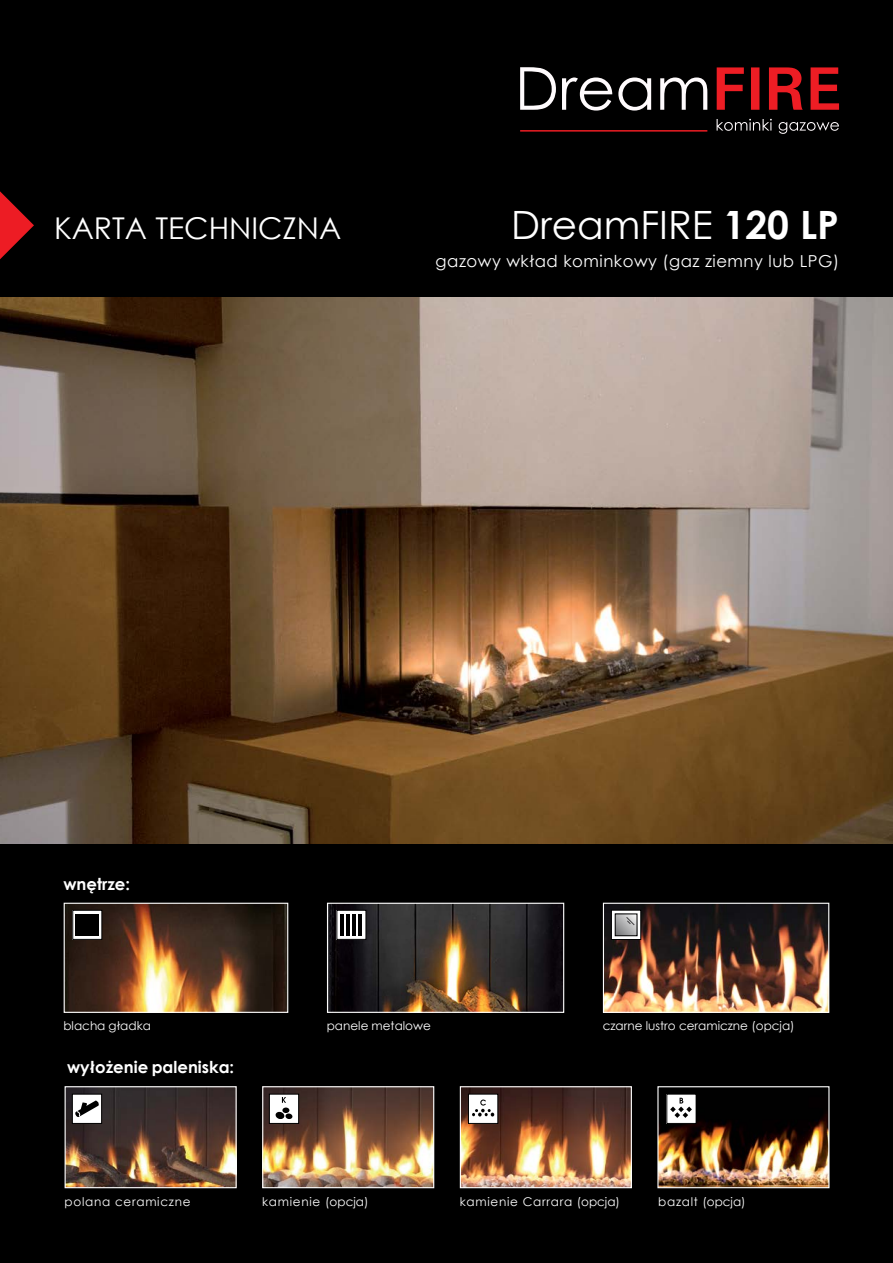
<style>
.page{position:relative;width:893px;height:1263px;background:#000}
.page>*{position:absolute;margin:0;border:0;box-sizing:border-box;transform-origin:0 0}
.t1{font:39px "Century Gothic";color:#fff}
.t2{font:30px "Century Gothic";color:#fff}
.t3{font:16.5px "Century Gothic";letter-spacing:.03em;color:#fff}
.t4{font:700 16.5px "Century Gothic";color:#fff}
.t5{font:12px "Century Gothic";letter-spacing:.06em;color:#fff}
.t6{font:12px "Century Gothic";color:#fff}
.s1{font-weight:700}
</style>
<div class="page">
<svg style="left:717px;top:119px;width:122px;height:15px"></svg>
<svg style="left:717px;top:67px;width:122px;height:43px"></svg>
<svg style="left:520px;top:67px;width:187px;height:44px"></svg>
<hr style="left:520px;top:130px;width:187px;height:2px;background:#ed1d24">
<svg style="left:0;top:191px;width:34px;height:68px"></svg>
<img style="left:605px;top:905px;width:222px;height:106px">
<div style="left:603px;top:903px;width:226px;height:110px;border:1px solid #fff"></div>
<svg style="left:613px;top:912px;width:26px;height:26px"></svg>
<div style="left:611px;top:910px;width:30px;height:30px;border:1px solid #000"></div>
<svg style="left:615px;top:913px;width:22px;height:21px"></svg>
<svg style="left:626px;top:916px;width:9px;height:10px"></svg>
<div style="left:615px;top:914px;width:22px;height:22px;border:1px solid #000"></div>
<img style="left:329px;top:905px;width:233px;height:106px">
<div style="left:327px;top:903px;width:237px;height:110px;border:1px solid #fff"></div>
<div style="left:337px;top:910px;width:29px;height:29px;background:#fff"></div>
<div style="left:336px;top:910px;width:30px;height:30px;border:1px solid #000"></div>
<hr style="left:340px;top:914px;width:4px;height:22px;background:#000">
<hr style="left:346px;top:914px;width:3px;height:22px;background:#000">
<hr style="left:352px;top:914px;width:4px;height:22px;background:#000">
<hr style="left:358px;top:914px;width:4px;height:22px;background:#000">
<img style="left:66px;top:905px;width:220px;height:106px">
<div style="left:64px;top:903px;width:224px;height:110px;border:1px solid #fff"></div>
<div style="left:73px;top:910px;width:29px;height:29px;background:#fff"></div>
<div style="left:72px;top:910px;width:30px;height:30px;border:1px solid #000"></div>
<div style="left:76px;top:914px;width:23px;height:22px;background:#000"></div>
<img style="left:462px;top:1088px;width:168px;height:98px">
<div style="left:460px;top:1086px;width:172px;height:102px;border:1px solid #fff"></div>
<img style="left:659px;top:1094px;width:168px;height:92px">
<div style="left:657px;top:1086px;width:172px;height:102px;border:1px solid #fff"></div>
<div style="left:667px;top:1094px;width:29px;height:29px;background:#fff"></div>
<svg style="left:670px;top:1098px;width:22px;height:20px"></svg>
<div style="left:468px;top:1094px;width:30px;height:29px;background:#fff"></div>
<div style="left:468px;top:1094px;width:30px;height:30px;border:1px solid #000"></div>
<svg style="left:472px;top:1099px;width:22px;height:17px"></svg>
<img style="left:264px;top:1088px;width:168px;height:98px">
<div style="left:262px;top:1086px;width:172px;height:102px;border:1px solid #fff"></div>
<img style="left:67px;top:1088px;width:168px;height:98px">
<div style="left:65px;top:1086px;width:172px;height:102px;border:1px solid #fff"></div>
<div style="left:269px;top:1094px;width:30px;height:30px;background:#fff;border:1px solid #000"></div>
<div style="left:282px;top:1107px;width:7px;height:6px;background:#000;border-radius:50%"></div>
<svg style="left:275px;top:1111px;width:18px;height:8px"></svg>
<svg style="left:282px;top:1097px;width:4px;height:6px"></svg>
<div style="left:72px;top:1094px;width:30px;height:30px;background:#fff;border:1px solid #000"></div>
<svg style="left:75px;top:1100px;width:24px;height:17px"></svg>
<img style="left:0;top:298px;width:893px;height:545px">
<h2 class="t2" style="left:54px;top:207px;width:289px">karta techniczna</h2>
<h1 class="t1" style="left:511px;top:198px;width:329px">DreamFIRE <span class="s1">120 LP</span></h1>
<h3 class="t3" style="left:436px;top:250px;width:405px">gazowy wkład kominkowy (gaz ziemny lub LPG)</h3>
<h3 class="t4" style="left:63px;top:872px;width:68px">wnętrze:</h3>
<p class="t6" style="left:63px;top:1017px;width:89px">blacha gładka</p>
<p class="t6" style="left:327px;top:1017px;width:106px">panele metalowe</p>
<p class="t6" style="left:603px;top:1017px;width:193px">czarne lustro ceramiczne (opcja)</p>
<h3 class="t4" style="left:67px;top:1054px;width:169px">wyłożenie paleniska:</h3>
<p class="t5" style="left:65px;top:1193px;width:128px">polana ceramiczne</p>
<p class="t5" style="left:262px;top:1193px;width:108px">kamienie (opcja)</p>
<p class="t5" style="left:460px;top:1193px;width:162px">kamienie Carrara (opcja)</p>
<p class="t5" style="left:658px;top:1193px;width:89px">bazalt (opcja)</p>
</div>
